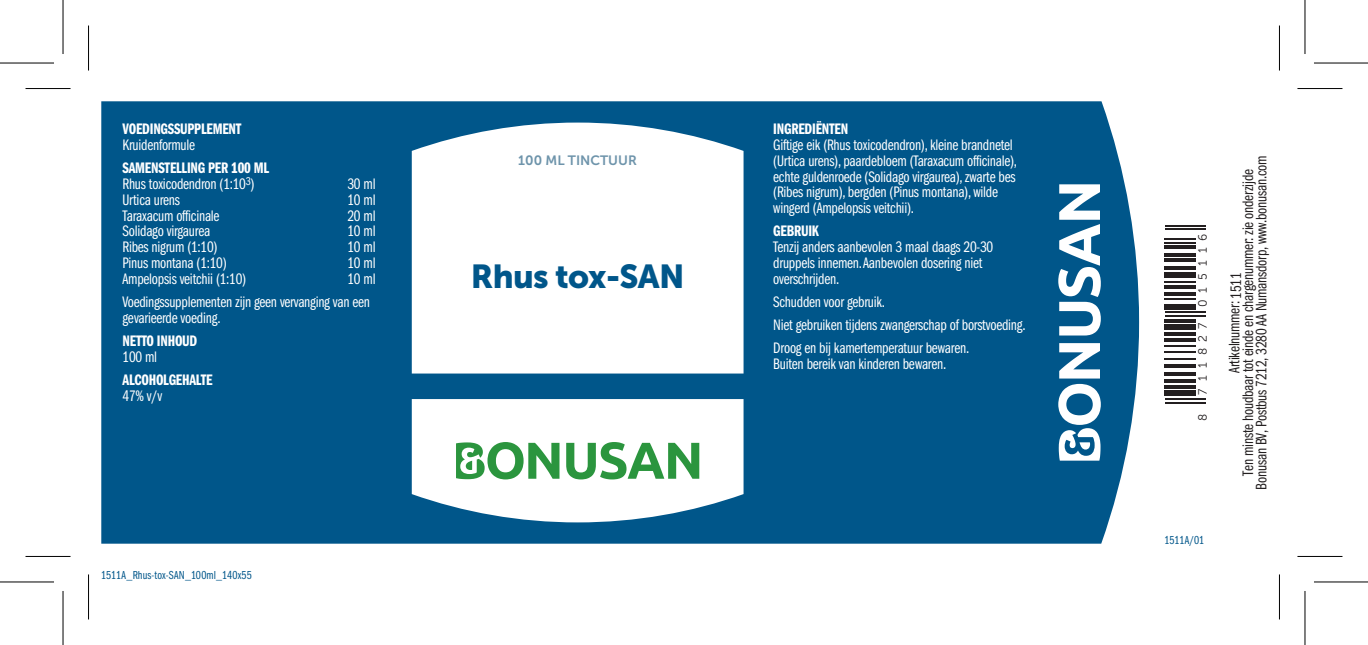
<style>
.page{position:relative;width:1368px;height:645px;background:#fff}
.page>*{position:absolute;margin:0;border:0;box-sizing:border-box;transform-origin:0 0}
.t1{font:33px "Museo Sans 900";letter-spacing:-.02em;color:#00568a}
.t2{font:15.6px/15.6px "Franklin Gothic Book Cmpr";letter-spacing:-.015em;color:#fff}
.t3{font:15.6px/13.5px "Franklin Gothic Book Cmpr";letter-spacing:-.015em;color:#231f20;text-align:center}
.t4{font:15.6px "Franklin Gothic Demi Cmpr";letter-spacing:-.015em;color:#fff}
.t5{font:13.5px "Museo Sans 700";color:#6e94ab}
.t6{font:12px "Franklin Gothic Book Cmpr";letter-spacing:.005em;color:#00568a}
.t7{font:12px "Museo Sans 300";letter-spacing:.57em;color:#231f20}
.s1{color:#fff}
</style>
<div class="page">
<div style="left:101px;top:101px;width:1038px;height:442px;background:#00568a"></div>
<svg style="left:1059px;top:343px;width:41px;height:35px"></svg>
<svg style="left:1058px;top:184px;width:42px;height:151px"></svg>
<svg style="left:1058px;top:384px;width:42px;height:76px"></svg>
<svg style="left:412px;top:399px;width:331px;height:123px"></svg>
<svg style="left:412px;top:123px;width:331px;height:250px"></svg>
<svg style="left:566px;top:442px;width:133px;height:37px"></svg>
<svg style="left:456px;top:442px;width:103px;height:37px"></svg>
<hr style="left:1164px;top:402px;width:41px;height:1px;background:#231f20">
<hr style="left:1164px;top:398px;width:41px;height:2px;background:#231f20">
<div style="left:1164px;top:390px;width:32px;height:6px;background:#231f20"></div>
<hr style="left:1164px;top:385px;width:32px;height:4px;background:#231f20">
<hr style="left:1164px;top:379px;width:32px;height:4px;background:#231f20">
<svg style="left:1164px;top:372px;width:32px;height:3px"></svg>
<hr style="left:1164px;top:364px;width:32px;height:4px;background:#231f20">
<hr style="left:1164px;top:358px;width:32px;height:2px;background:#231f20">
<hr style="left:1164px;top:351px;width:32px;height:1px;background:#231f20">
<hr style="left:1164px;top:345px;width:32px;height:2px;background:#231f20">
<hr style="left:1164px;top:338px;width:32px;height:3px;background:#231f20">
<hr style="left:1164px;top:332px;width:32px;height:4px;background:#231f20">
<div style="left:1164px;top:324px;width:32px;height:6px;background:#231f20"></div>
<hr style="left:1164px;top:319px;width:32px;height:4px;background:#231f20">
<hr style="left:1164px;top:315px;width:41px;height:2px;background:#231f20">
<hr style="left:1164px;top:311px;width:41px;height:2px;background:#231f20">
<div style="left:1164px;top:304px;width:32px;height:5px;background:#231f20"></div>
<hr style="left:1164px;top:298px;width:32px;height:2px;background:#231f20">
<hr style="left:1164px;top:292px;width:32px;height:4px;background:#231f20">
<hr style="left:1164px;top:285px;width:32px;height:4px;background:#231f20">
<hr style="left:1164px;top:281px;width:32px;height:2px;background:#231f20">
<div style="left:1164px;top:272px;width:32px;height:5px;background:#231f20"></div>
<hr style="left:1164px;top:266px;width:32px;height:4px;background:#231f20">
<hr style="left:1164px;top:258px;width:32px;height:4px;background:#231f20">
<hr style="left:1164px;top:253px;width:32px;height:4px;background:#231f20">
<hr style="left:1164px;top:245px;width:32px;height:4px;background:#231f20">
<hr style="left:1164px;top:242px;width:32px;height:1px;background:#231f20">
<hr style="left:1164px;top:238px;width:32px;height:2px;background:#231f20">
<hr style="left:1164px;top:228px;width:41px;height:2px;background:#231f20">
<hr style="left:1164px;top:225px;width:41px;height:2px;background:#231f20">
<hr style="left:26px;top:88px;width:45px;height:1px;background:#000">
<hr style="left:1297px;top:88px;width:45px;height:1px;background:#000">
<hr style="left:26px;top:556px;width:45px;height:1px;background:#000">
<hr style="left:1297px;top:556px;width:45px;height:1px;background:#000">
<hr style="left:88px;top:26px;width:1px;height:45px;background:#000">
<hr style="left:88px;top:574px;width:1px;height:45px;background:#000">
<hr style="left:1279px;top:26px;width:1px;height:45px;background:#000">
<hr style="left:1279px;top:574px;width:1px;height:45px;background:#000">
<svg style="left:0;top:582px;width:54px;height:1px"></svg>
<svg style="left:1314px;top:582px;width:54px;height:1px"></svg>
<hr style="left:0;top:62px;width:54px;height:2px;background:#000">
<hr style="left:1314px;top:62px;width:54px;height:2px;background:#000">
<hr style="left:0;top:581px;width:54px;height:1px;background:#000">
<hr style="left:1314px;top:581px;width:54px;height:1px;background:#000">
<hr style="left:62px;top:0;width:2px;height:54px;background:#000">
<hr style="left:62px;top:591px;width:2px;height:54px;background:#000">
<hr style="left:1304px;top:0;width:1px;height:54px;background:#000">
<hr style="left:1304px;top:591px;width:1px;height:54px;background:#000">
<p class="t4" style="left:123px;top:121px;width:120px">VOEDINGSSUPPLEMENT</p>
<p class="t2" style="left:123px;top:137px;width:74px">Kruidenformule</p>
<p class="t4" style="left:123px;top:160px;width:148px">SAMENSTELLING PER 100 ML</p>
<p class="t2" style="left:123px;top:176px;width:134px">Rhus toxicodendron (1:10<sup>3</sup>)</p>
<p class="t2" style="left:347px;top:176px;width:30px">30 ml</p>
<p class="t2" style="left:123px;top:192px;width:59px">Urtica urens</p>
<p class="t2" style="left:347px;top:192px;width:30px">10 ml</p>
<p class="t2" style="left:123px;top:208px;width:98px">Taraxacum officinale</p>
<p class="t2" style="left:347px;top:208px;width:30px">20 ml</p>
<p class="t2" style="left:123px;top:224px;width:89px">Solidago virgaurea</p>
<p class="t2" style="left:347px;top:224px;width:30px">10 ml</p>
<p class="t2" style="left:123px;top:239px;width:97px">Ribes nigrum (1:10)</p>
<p class="t2" style="left:347px;top:239px;width:30px">10 ml</p>
<p class="t2" style="left:123px;top:255px;width:106px">Pinus montana (1:10)</p>
<p class="t2" style="left:347px;top:255px;width:30px">10 ml</p>
<p class="t2" style="left:123px;top:271px;width:125px">Ampelopsis veitchii (1:10)</p>
<p class="t2" style="left:123px;top:267px;width:254px;line-height:23.1px;text-indent:225px">10 ml<br>Voedingssupplementen zijn geen vervanging van een</p>
<p class="t2" style="left:123px;top:310px;width:99px">gevarieerde voeding.</p>
<p class="t4" style="left:123px;top:332px;width:76px">NETTO INHOUD</p>
<p class="t2" style="left:123px;top:349px;width:36px">100 ml</p>
<p class="t4" style="left:123px;top:371px;width:92px">ALCOHOLGEHALTE</p>
<p class="t2" style="left:123px;top:388px;width:41px">47% v/v</p>
<p class="t6" style="left:101px;top:568px;width:152px">1511A_Rhus-tox-SAN_100ml_140x55</p>
<p class="t5" style="left:518px;top:153px;width:120px">100 ML TINCTUUR</p>
<h1 class="t1" style="left:471px;top:257px;width:215px">Rhus tox-SAN</h1>
<p class="t4" style="left:773px;top:121px;width:76px">INGREDIËNTEN</p>
<p class="t2" style="left:773px;top:137px;width:245px">Giftige eik (Rhus toxicodendron), kleine brandnetel (Urtica urens), paardebloem (Taraxacum officinale), echte guldenroede (Solidago virgaurea), zwarte bes (Ribes nigrum), bergden (Pinus montana), wilde wingerd (Ampelopsis veitchii).</p>
<p class="t4" style="left:773px;top:223px;width:47px">GEBRUIK</p>
<p class="t2" style="left:773px;top:239px;width:221px">Tenzij anders aanbevolen 3 maal daags 20-30 druppels innemen. Aanbevolen dosering niet overschrijden.</p>
<p class="t2" style="left:773px;top:290px;width:254px;line-height:23.1px">Schudden voor gebruik.<br>Niet gebruiken tijdens zwangerschap of borstvoeding.<br>Droog en bij kamertemperatuur bewaren.</p>
<p class="t2" style="left:773px;top:356px;width:174px">Buiten bereik van kinderen bewaren.</p>
<p class="t7" style="left:1196px;top:307px;width:75px;rotate:-90deg">015116</p>
<p class="t7" style="left:1196px;top:394px;width:74px;rotate:-90deg">711827</p>
<p class="t7" style="left:1196px;top:421px;width:9px;rotate:-90deg">8</p>
<p class="t6" style="left:1164px;top:533px;width:41px">1511A/01</p>
<p class="t3" style="left:1228px;top:489px;width:336px;rotate:-90deg">Artikelnummer: <span class="s1">0000<br></span>Ten minste houdbaar tot einde en chargenummer: zie onderzijde<br>Bonusan BV, Postbus 7212, 3280 AA Numansdorp, www.bonusan.com</p>
<p class="t3" style="left:1229px;top:299px;width:28px;rotate:-90deg">1511</p>
</div>
